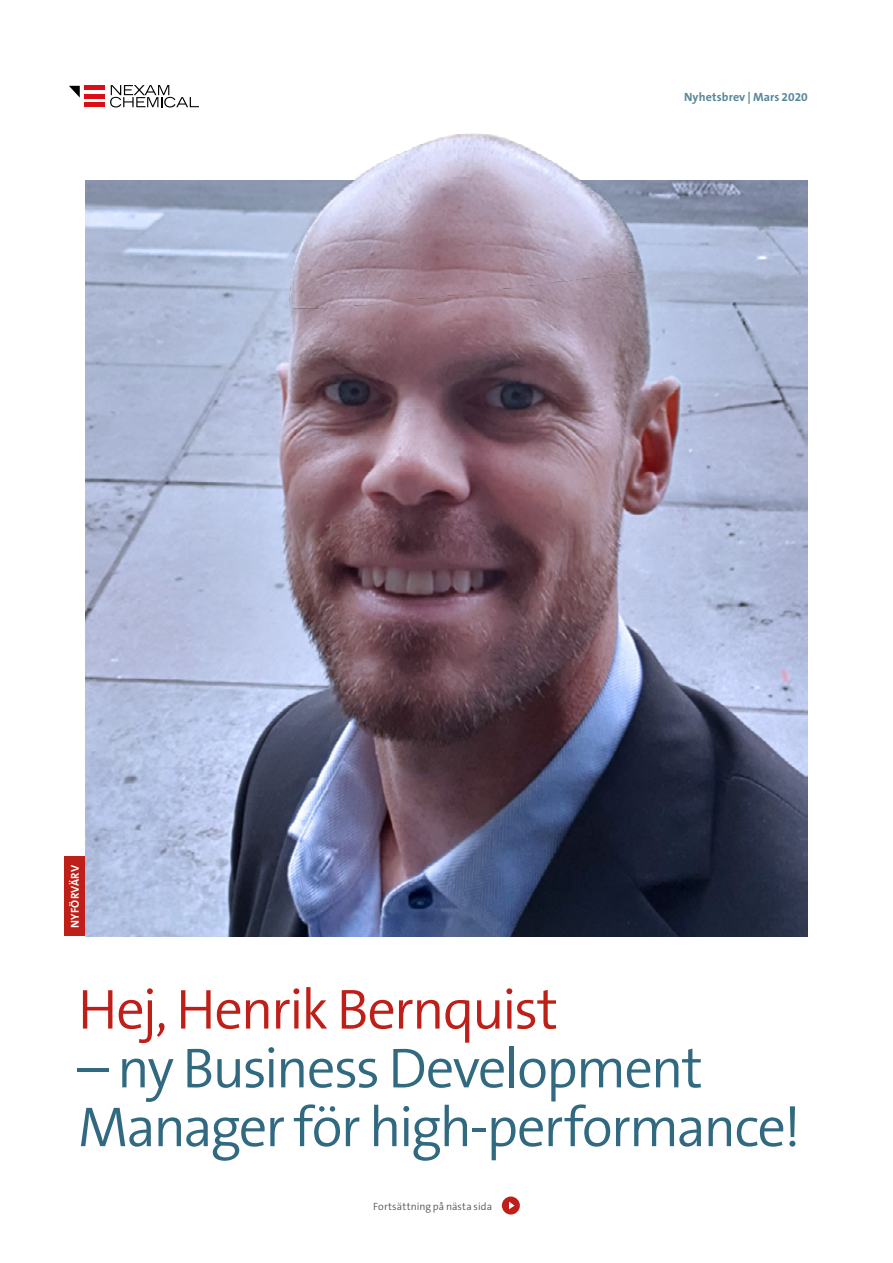
<style>
.page{position:relative;width:893px;height:1263px;background:#fff}
.page>*{position:absolute;margin:0;border:0;box-sizing:border-box;transform-origin:0 0}
.t1{font:300 56.7px/58.8px "The Sans B W4";letter-spacing:-.035em;color:#306980}
.t2{font:300 56.7px "The Sans B W4";letter-spacing:-.04em;color:#be1f18}
.t3{font:700 12px "The Sans B W7";letter-spacing:.01em;color:#588798}
.t4{font:700 11.4px "The Sans B W7";letter-spacing:.015em;color:#fff}
.t5{font:300 10.5px "The Sans B W4";letter-spacing:.01em;color:#575756}
</style>
<div class="page">
<div style="left:85px;top:85px;width:20px;height:5px;background:#dc0d15"></div>
<hr style="left:85px;top:94px;width:20px;height:4px;background:#dc0d15">
<div style="left:85px;top:102px;width:20px;height:5px;background:#dc0d15"></div>
<svg style="left:69px;top:86px;width:11px;height:12px"></svg>
<svg style="left:110px;top:85px;width:89px;height:22px"></svg>
<div style="left:64px;top:856px;width:21px;height:80px;background:#be1f18"></div>
<div style="left:502px;top:1196px;width:18px;height:18px;background:#be1f18;border-radius:50%"></div>
<svg style="left:509px;top:1202px;width:5px;height:7px"></svg>
<img style="left:85px;top:133px;width:723px;height:803px">
<p class="t4" style="left:68px;top:928px;width:64px;rotate:-90deg">NYFÖRVÄRV</p>
<p class="t3" style="left:684px;top:89px;width:125px">Nyhetsbrev | Mars 2020</p>
<p class="t2" style="left:78px;top:973px;width:482px">Hej, Henrik Bernquist</p>
<p class="t1" style="left:78px;top:1039px;width:725px">– ny Business Development<br>Manager för high-performance!</p>
<p class="t5" style="left:373px;top:1200px;width:120px">Fortsättning på nästa sida</p>
</div>
